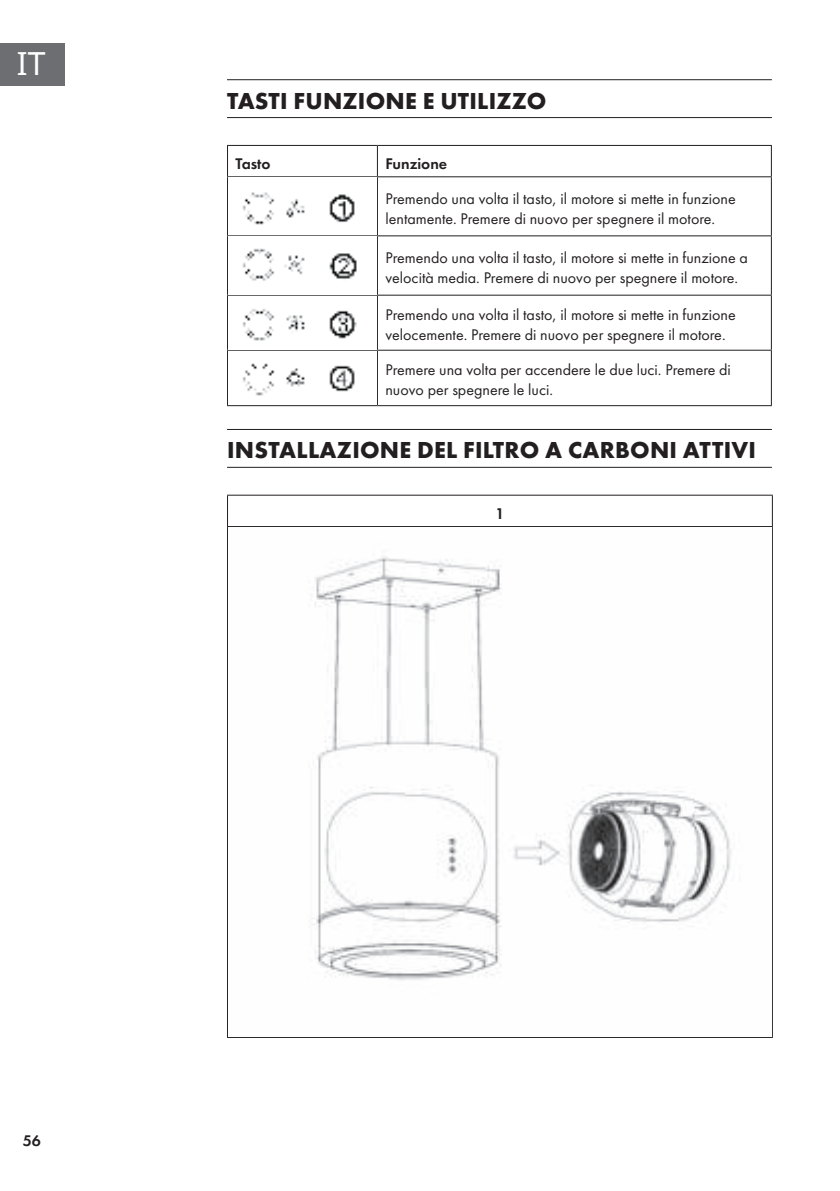
<style>
.page{position:relative;width:840px;height:1191px;background:#fff}
.page>*{position:absolute;margin:0;border:0;box-sizing:border-box;transform-origin:0 0}
.t1{font:32px "Noto Sans";color:#fff}
.t2{font:700 24px "Futura PTW08";letter-spacing:.01em;color:#231f20}
.t3{font:16px/20px "Futura PTW08";color:#231f20}
.t4{font:600 16px "Futura PTW08";color:#231f20}
</style>
<div class="page">
<div style="left:0;top:43px;width:65px;height:42px;background:#6d6e71"></div>
<hr style="left:227px;top:79px;width:544px;height:1px;background:#231f20">
<hr style="left:227px;top:117px;width:544px;height:1px;background:#231f20">
<hr style="left:227px;top:429px;width:544px;height:1px;background:#231f20">
<hr style="left:227px;top:467px;width:544px;height:1px;background:#231f20">
<hr style="left:227px;top:145px;width:150px;height:1px;background:#231f20">
<hr style="left:227px;top:146px;width:1px;height:30px;background:#231f20">
<hr style="left:377px;top:145px;width:394px;height:1px;background:#231f20">
<hr style="left:377px;top:146px;width:1px;height:30px;background:#231f20">
<hr style="left:770px;top:146px;width:1px;height:30px;background:#231f20">
<hr style="left:227px;top:176px;width:150px;height:1px;background:#231f20">
<hr style="left:227px;top:177px;width:1px;height:58px;background:#231f20">
<hr style="left:377px;top:176px;width:394px;height:1px;background:#231f20">
<hr style="left:377px;top:177px;width:1px;height:58px;background:#231f20">
<hr style="left:770px;top:177px;width:1px;height:58px;background:#231f20">
<hr style="left:227px;top:235px;width:150px;height:1px;background:#231f20">
<hr style="left:227px;top:236px;width:1px;height:59px;background:#231f20">
<hr style="left:377px;top:235px;width:394px;height:1px;background:#231f20">
<hr style="left:377px;top:236px;width:1px;height:59px;background:#231f20">
<hr style="left:770px;top:236px;width:1px;height:59px;background:#231f20">
<hr style="left:227px;top:295px;width:150px;height:1px;background:#231f20">
<hr style="left:227px;top:296px;width:1px;height:54px;background:#231f20">
<hr style="left:377px;top:295px;width:394px;height:1px;background:#231f20">
<hr style="left:377px;top:296px;width:1px;height:54px;background:#231f20">
<hr style="left:770px;top:296px;width:1px;height:54px;background:#231f20">
<hr style="left:227px;top:350px;width:150px;height:1px;background:#231f20">
<hr style="left:227px;top:351px;width:1px;height:54px;background:#231f20">
<hr style="left:377px;top:350px;width:394px;height:1px;background:#231f20">
<hr style="left:377px;top:351px;width:1px;height:54px;background:#231f20">
<hr style="left:770px;top:351px;width:1px;height:54px;background:#231f20">
<hr style="left:227px;top:405px;width:150px;height:1px;background:#231f20">
<hr style="left:377px;top:405px;width:394px;height:1px;background:#231f20">
<img style="left:242px;top:192px;width:113px;height:33px">
<img style="left:242px;top:248px;width:115px;height:33px">
<img style="left:242px;top:308px;width:115px;height:33px">
<img style="left:242px;top:363px;width:113px;height:33px">
<hr style="left:227px;top:494px;width:545px;height:1px;background:#231f20">
<hr style="left:227px;top:495px;width:1px;height:31px;background:#231f20">
<hr style="left:771px;top:495px;width:1px;height:31px;background:#231f20">
<hr style="left:227px;top:526px;width:545px;height:1px;background:#231f20">
<hr style="left:227px;top:527px;width:1px;height:510px;background:#231f20">
<hr style="left:771px;top:527px;width:1px;height:510px;background:#231f20">
<hr style="left:227px;top:1037px;width:545px;height:1px;background:#231f20">
<img style="left:311px;top:556px;width:420px;height:424px">
<h1 class="t1" style="left:17px;top:45px;width:30px">IT</h1>
<h2 class="t2" style="left:227px;top:86px;width:320px">TASTI FUNZIONE E UTILIZZO</h2>
<p class="t4" style="left:235px;top:157px;width:37px">Tasto</p>
<p class="t4" style="left:385px;top:157px;width:63px">Funzione</p>
<p class="t3" style="left:385px;top:189px;width:351px">Premendo una volta il tasto, il motore si mette in funzione lentamente. Premere di nuovo per spegnere il motore.</p>
<p class="t3" style="left:385px;top:248px;width:364px">Premendo una volta il tasto, il motore si mette in funzione a velocità media. Premere di nuovo per spegnere il motore.</p>
<p class="t3" style="left:385px;top:305px;width:351px">Premendo una volta il tasto, il motore si mette in funzione velocemente. Premere di nuovo per spegnere il motore.</p>
<p class="t3" style="left:385px;top:360px;width:346px">Premere una volta per accendere le due luci. Premere di nuovo per spegnere le luci.</p>
<h2 class="t2" style="left:227px;top:436px;width:530px">INSTALLAZIONE DEL FILTRO A CARBONI ATTIVI</h2>
<p class="t4" style="left:495px;top:506px;width:11px">1</p>
<p class="t4" style="left:23px;top:1133px;width:20px">56</p>
</div>
